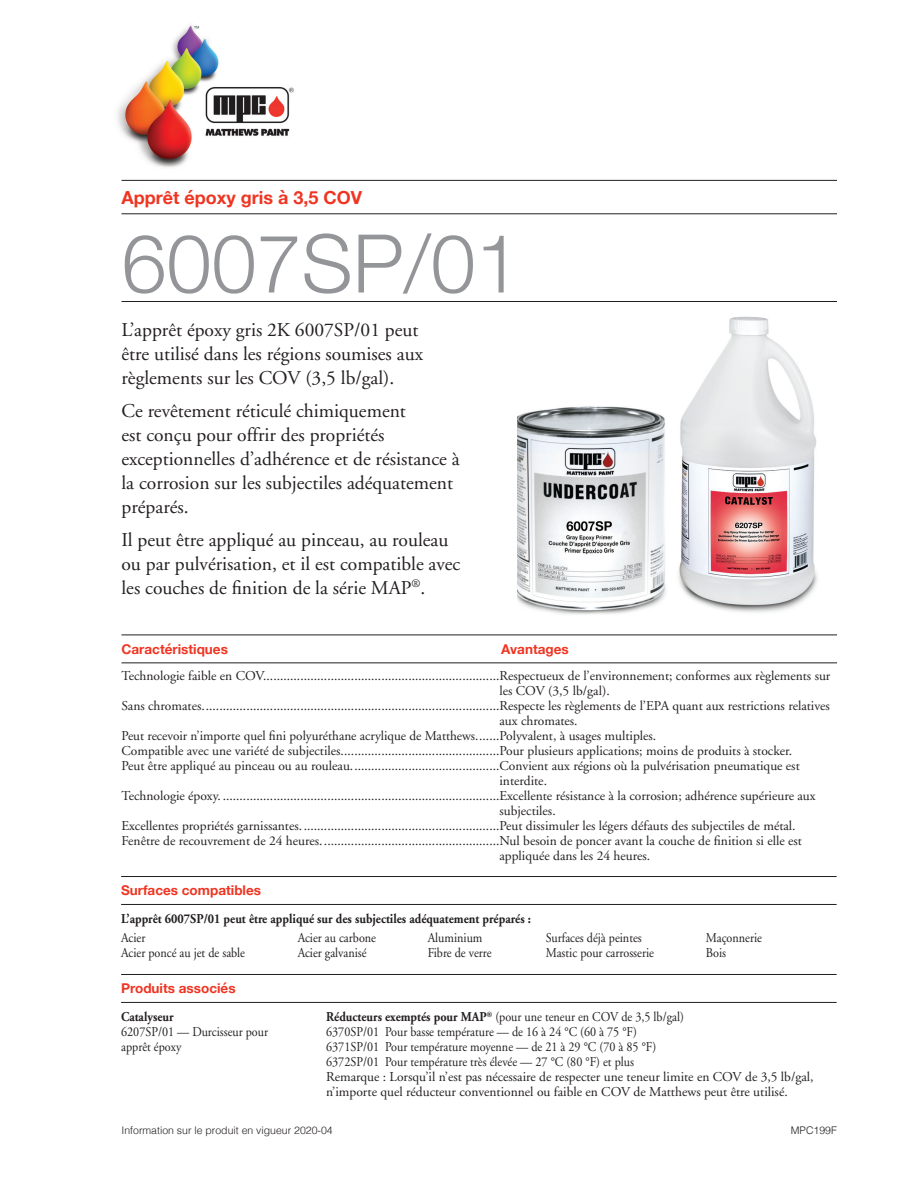
<style>
.page{position:relative;width:918px;height:1188px;background:#fff}
.page>*{position:absolute;margin:0;border:0;box-sizing:border-box;transform-origin:0 0}
.t1{font:300 81px "Helvetica Neue";color:#939598}
.t2{font:19.5px/24px "Adobe Garamond";color:#231f20}
.t3{font:700 18px "Helvetica Neue";color:#ef3522}
.Features_text_w_o_ru{font:13.5px/15px "Adobe Garamond";color:#231f20}
.Features_text_w_o_ru-2{font:13.5px/15px "Adobe Garamond";color:#231f20;scale:.9 1}
.Features_text_w_o_ru-3{font:700 13.5px "Adobe Garamond";color:#231f20;scale:.9 1}
.t4{font:700 13.5px "Helvetica Neue";color:#ef3522}
.Effective_Date{font:300 10.5px "Helvetica";color:#231f20}
.s1{font-weight:700}
</style>
<div class="page">
<hr style="left:122px;top:180px;width:715px;height:1px;background:#231f20">
<hr style="left:122px;top:213px;width:715px;height:1px;background:#231f20">
<img style="left:117px;top:25px;width:177px;height:143px">
<hr style="left:122px;top:301px;width:715px;height:1px;background:#231f20">
<img style="left:518px;top:316px;width:300px;height:299px">
<hr style="left:122px;top:635px;width:715px;height:1px;background:#231f20">
<hr style="left:122px;top:662px;width:715px;height:1px;background:#231f20">
<hr style="left:121px;top:876px;width:716px;height:1px;background:#231f20">
<hr style="left:121px;top:904px;width:716px;height:1px;background:#231f20">
<hr style="left:121px;top:974px;width:716px;height:1px;background:#231f20">
<hr style="left:121px;top:1002px;width:716px;height:1px;background:#231f20">
<p class="t3" style="left:122px;top:184px;width:242px">Apprêt époxy gris à 3,5 COV</p>
<p class="t1" style="left:122px;top:198px;width:401px">6007SP/01</p>
<p class="t2" style="left:122px;top:319px;width:303px">L’apprêt époxy gris 2K 6007SP/01 peut être utilisé dans les régions soumises aux règlements sur les COV (3,5 lb/gal).</p>
<p class="t2" style="left:122px;top:399px;width:340px">Ce revêtement réticulé chimiquement<br>est conçu pour offrir des propriétés exceptionnelles d’adhérence et de résistance à la corrosion sur les subjectiles adéquatement préparés.</p>
<p class="t2" style="left:122px;top:528px;width:340px">Il peut être appliqué au pinceau, au rouleau ou par pulvérisation, et il est compatible avec les couches de finition de la série MAP<sup>®</sup>.</p>
<p class="t4" style="left:122px;top:638px;width:108px">Caractéristiques</p>
<p class="Features_text_w_o_ru" style="left:500px;top:669px;width:332px;text-indent:-378px">Technologie faible en COV......................................................................Respectueux de l’environnement; conformes aux règlements sur les COV (3,5 lb/gal).</p>
<p class="Features_text_w_o_ru" style="left:500px;top:699px;width:332px;text-indent:-378px">Sans chromates........................................................................................Respecte les règlements de l’EPA quant aux restrictions relatives aux chromates.</p>
<p class="Features_text_w_o_ru" style="left:122px;top:729px;width:536px">Peut recevoir n’importe quel fini polyuréthane acrylique de Matthews.......Polyvalent, à usages multiples.</p>
<p class="Features_text_w_o_ru" style="left:122px;top:744px;width:672px">Compatible avec une variété de subjectiles...............................................Pour plusieurs applications; moins de produits à stocker.</p>
<p class="Features_text_w_o_ru" style="left:500px;top:759px;width:302px;text-indent:-378px">Peut être appliqué au pinceau ou au rouleau............................................Convient aux régions où la pulvérisation pneumatique est interdite.</p>
<p class="Features_text_w_o_ru" style="left:500px;top:789px;width:318px;text-indent:-378px">Technologie époxy. ..................................................................................Excellente résistance à la corrosion; adhérence supérieure aux subjectiles.</p>
<p class="Features_text_w_o_ru" style="left:122px;top:819px;width:676px">Excellentes propriétés garnissantes...........................................................Peut dissimuler les légers défauts des subjectiles de métal.</p>
<p class="Features_text_w_o_ru" style="left:500px;top:834px;width:304px;text-indent:-378px">Fenêtre de recouvrement de 24 heures.....................................................Nul besoin de poncer avant la couche de finition si elle est appliquée dans les 24 heures.</p>
<p class="t4" style="left:501px;top:638px;width:69px">Avantages</p>
<p class="t4" style="left:121px;top:880px;width:141px">Surfaces compatibles</p>
<p class="Features_text_w_o_ru-3" style="left:121px;top:912px;width:457px">L’apprêt 6007SP/01 peut être appliqué sur des subjectiles adéquatement préparés :</p>
<p class="Features_text_w_o_ru-2" style="left:121px;top:930px;width:28px">Acier</p>
<p class="Features_text_w_o_ru-2" style="left:121px;top:945px;width:139px">Acier poncé au jet de sable</p>
<p class="Features_text_w_o_ru-2" style="left:298px;top:930px;width:89px">Acier au carbone</p>
<p class="Features_text_w_o_ru-2" style="left:298px;top:945px;width:78px">Acier galvanisé</p>
<p class="Features_text_w_o_ru-2" style="left:428px;top:930px;width:62px">Aluminium</p>
<p class="Features_text_w_o_ru-2" style="left:428px;top:945px;width:72px">Fibre de verre</p>
<p class="Features_text_w_o_ru-2" style="left:546px;top:930px;width:108px">Surfaces déjà peintes</p>
<p class="Features_text_w_o_ru-2" style="left:546px;top:945px;width:122px">Mastic pour carrosserie</p>
<p class="Features_text_w_o_ru-2" style="left:706px;top:930px;width:64px">Maçonnerie</p>
<p class="Features_text_w_o_ru-2" style="left:706px;top:945px;width:24px">Bois</p>
<p class="t4" style="left:121px;top:978px;width:116px">Produits associés</p>
<p class="Features_text_w_o_ru-3" style="left:121px;top:1010px;width:60px">Catalyseur</p>
<p class="Features_text_w_o_ru-2" style="left:121px;top:1025px;width:165px">6207SP/01 — Durcisseur pour apprêt époxy</p>
<p class="Features_text_w_o_ru-2" style="left:326px;top:1010px;width:399px"><span class="s1">Réducteurs exemptés pour MAP</span><sup>®</sup> (pour une teneur en COV de 3,5 lb/gal)</p>
<p class="Features_text_w_o_ru-2" style="left:326px;top:1025px;width:347px">6370SP/01 Pour basse température — de 16 à 24 °C (60 à 75 °F)</p>
<p class="Features_text_w_o_ru-2" style="left:326px;top:1040px;width:368px">6371SP/01 Pour température moyenne — de 21 à 29 °C (70 à 85 °F)</p>
<p class="Features_text_w_o_ru-2" style="left:326px;top:1055px;width:344px">6372SP/01 Pour température très élevée — 27 °C (80 °F) et plus</p>
<p class="Features_text_w_o_ru" style="left:326px;top:1070px;width:489px">Remarque : Lorsqu’il n’est pas nécessaire de respecter une teneur limite en COV de 3,5 lb/gal, n’importe quel réducteur conventionnel ou faible en COV de Matthews peut être utilisé.</p>
<p class="Effective_Date" style="left:122px;top:1121px;width:213px">Information sur le produit en vigueur 2020-04</p>
<p class="Effective_Date" style="left:791px;top:1121px;width:48px">MPC199F</p>
</div>
